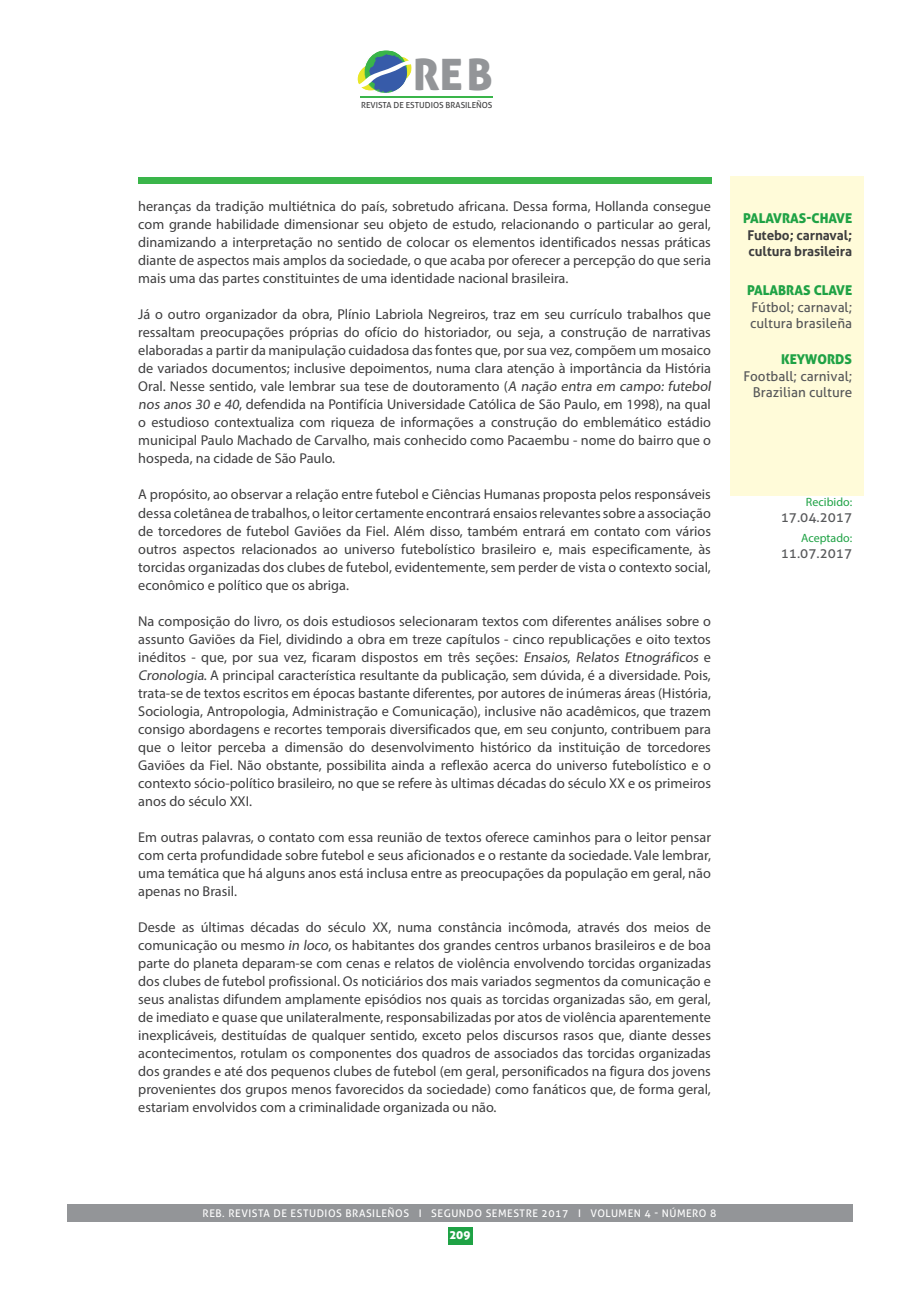
<style>
.page{position:relative;width:919px;height:1289px;background:#fff}
.page>*{position:absolute;margin:0;border:0;box-sizing:border-box;transform-origin:0 0}
.t1{font:43.35px "Aller Display";color:#939598}
.t2{font:14.25px/18px "Myriad Pro";color:#3e3e3f;text-align:justify}
.body{font:13.5px/16.5px "Aller";color:#57585a}
.t3{font:13.5px "Aller Display";color:#1fa245}
.t4{font:700 13.5px/16.5px "Aller";letter-spacing:-.01em;color:#3e3e3f}
.body-2{font:12px "Myriad Pro";color:#1fa245}
.t5{font:12px "Aller Display";color:#fff}
.t6{font:10.5px "Aller";letter-spacing:.05em;color:#fff}
.t7{font:8.4px "Aller";color:#3e3e3f}
</style>
<div class="page">
<img style="left:360px;top:50px;width:88px;height:47px">
<img style="left:365px;top:51px;width:41px;height:4px">
<svg style="left:357px;top:55px;width:59px;height:37px"></svg>
<hr style="left:360px;top:97px;width:133px;height:1px;background:#3ab54a">
<div style="left:67px;top:1203px;width:785px;height:18px;background:#939598"></div>
<div style="left:448px;top:1226px;width:24px;height:18px;background:#1fa245"></div>
<div style="left:138px;top:177px;width:573px;height:6px;background:#3ab54a"></div>
<div style="left:730px;top:177px;width:133px;height:319px;background:#fffbd9"></div>
<h1 class="t1" style="left:413px;top:47px;width:81px">REB</h1>
<p class="t7" style="left:361px;top:100px;width:133px">REVISTA DE ESTUDIOS BRASILEÑOS</p>
<p class="t2" style="left:138px;top:197px;width:574px">heranças da tradição multiétnica do país, sobretudo africana. Dessa forma, Hollanda consegue com grande habilidade dimensionar seu objeto de estudo, relacionando o particular ao geral, dinamizando a interpretação no sentido de colocar os elementos identificados nessas práticas diante de aspectos mais amplos da sociedade, o que acaba por oferecer a percepção do que seria mais uma das partes constituintes de uma identidade nacional brasileira.</p>
<p class="t2" style="left:138px;top:305px;width:576px;text-align:left">Já o outro organizador da obra, Plínio Labriola Negreiros, traz em seu currículo trabalhos que ressaltam preocupações próprias do ofício do historiador, ou seja, a construção de narrativas elaboradas a partir da manipulação cuidadosa das fontes que, por sua vez, compõem um mosaico de variados documentos; inclusive depoimentos, numa clara atenção à importância da História Oral. Nesse sentido, vale lembrar sua tese de doutoramento (A nação entra em campo: futebol nos anos 30 e 40, defendida na Pontifícia Universidade Católica de São Paulo, em 1998), na qual o estudioso contextualiza com riqueza de informações a construção do emblemático estádio municipal Paulo Machado de Carvalho, mais conhecido como Pacaembu - nome do bairro que o hospeda, na cidade de São Paulo.</p>
<p class="t2" style="left:138px;top:485px;width:574px">A propósito, ao observar a relação entre futebol e Ciências Humanas proposta pelos responsáveis dessa coletânea de trabalhos, o leitor certamente encontrará ensaios relevantes sobre a associação de torcedores de futebol Gaviões da Fiel. Além disso, também entrará em contato com vários outros aspectos relacionados ao universo futebolístico brasileiro e, mais especificamente, às torcidas organizadas dos clubes de futebol, evidentemente, sem perder de vista o contexto social, econômico e político que os abriga.</p>
<p class="t2" style="left:138px;top:611px;width:574px">Na composição do livro, os dois estudiosos selecionaram textos com diferentes análises sobre o assunto Gaviões da Fiel, dividindo a obra em treze capítulos - cinco republicações e oito textos inéditos - que, por sua vez, ficaram dispostos em três seções: Ensaios, Relatos Etnográficos e Cronologia. A principal característica resultante da publicação, sem dúvida, é a diversidade. Pois, trata-se de textos escritos em épocas bastante diferentes, por autores de inúmeras áreas (História, Sociologia, Antropologia, Administração e Comunicação), inclusive não acadêmicos, que trazem consigo abordagens e recortes temporais diversificados que, em seu conjunto, contribuem para que o leitor perceba a dimensão do desenvolvimento histórico da instituição de torcedores Gaviões da Fiel. Não obstante, possibilita ainda a reflexão acerca do universo futebolístico e o contexto sócio-político brasileiro, no que se refere às ultimas décadas do século XX e os primeiros anos do século XXI.</p>
<p class="t2" style="left:138px;top:827px;width:574px">Em outras palavras, o contato com essa reunião de textos oferece caminhos para o leitor pensar com certa profundidade sobre futebol e seus aficionados e o restante da sociedade. Vale lembrar, uma temática que há alguns anos está inclusa entre as preocupações da população em geral, não apenas no Brasil.</p>
<p class="t2" style="left:138px;top:917px;width:574px">Desde as últimas décadas do século XX, numa constância incômoda, através dos meios de comunicação ou mesmo in loco, os habitantes dos grandes centros urbanos brasileiros e de boa parte do planeta deparam-se com cenas e relatos de violência envolvendo torcidas organizadas dos clubes de futebol profissional. Os noticiários dos mais variados segmentos da comunicação e seus analistas difundem amplamente episódios nos quais as torcidas organizadas são, em geral, de imediato e quase que unilateralmente, responsabilizadas por atos de violência aparentemente inexplicáveis, destituídas de qualquer sentido, exceto pelos discursos rasos que, diante desses acontecimentos, rotulam os componentes dos quadros de associados das torcidas organizadas dos grandes e até dos pequenos clubes de futebol (em geral, personificados na figura dos jovens provenientes dos grupos menos favorecidos da sociedade) como fanáticos que, de forma geral, estariam envolvidos com a criminalidade organizada ou não.</p>
<p class="t3" style="left:743px;top:210px;width:110px">PALAVRAS-CHAVE</p>
<p class="t4" style="left:747px;top:226px;width:106px">Futebo; carnaval; cultura brasileira</p>
<p class="t3" style="left:747px;top:282px;width:106px">PALABRAS CLAVE</p>
<p class="body" style="left:750px;top:298px;width:104px">Fútbol; carnaval; cultura brasileña</p>
<p class="t3" style="left:781px;top:351px;width:72px">KEYWORDS</p>
<p class="body" style="left:743px;top:367px;width:110px;text-align:right">Football; carnival;<br>Brazilian culture</p>
<p class="body-2" style="left:805px;top:494px;width:48px">Recibido:</p>
<p class="body" style="left:780px;top:509px;width:73px">17.04.2017</p>
<p class="body-2" style="left:801px;top:530px;width:52px">Aceptado:</p>
<p class="body" style="left:780px;top:545px;width:73px">11.07.2017</p>
<p class="t6" style="left:202px;top:1206px;width:515px">REB. REVISTA DE ESTUDIOS BRASILEÑOS I SEGUNDO SEMESTRE 2017 I VOLUMEN 4 - NÚMERO 8</p>
<p class="t5" style="left:450px;top:1227px;width:22px">209</p>
</div>
